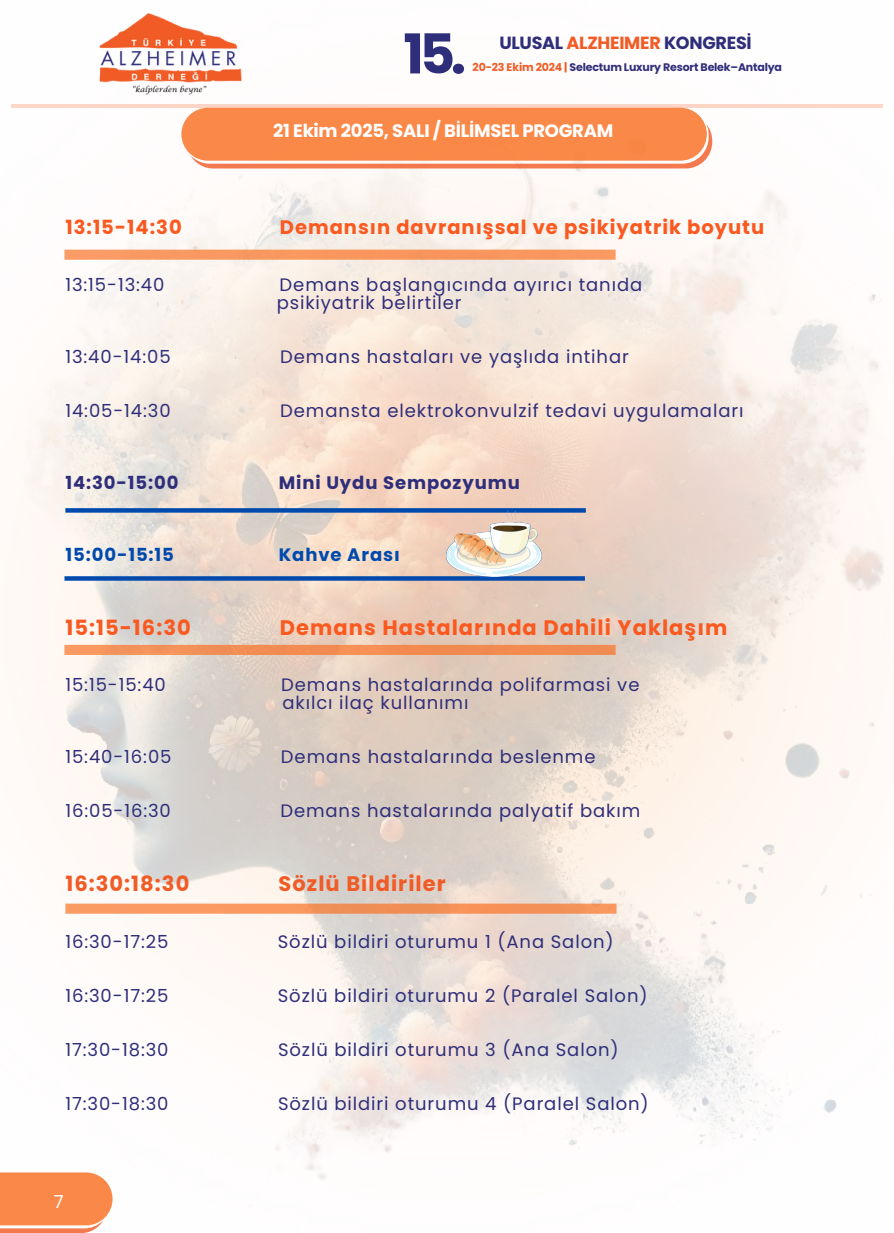
<style>
.page{position:relative;width:894px;height:1233px;background:#fff}
.page>*{position:absolute;margin:0;border:0;box-sizing:border-box;transform-origin:0 0}
.t1{font:700 54.9px "Poppins";color:#2f2e7a}
.t2{font:700 21px "Poppins";letter-spacing:.05em;color:#fa591f}
.t3{font:700 21px "Poppins";letter-spacing:.05em;color:#f15b26}
.t4{font:700 19.5px "Poppins";letter-spacing:.05em;color:#fa591f}
.t5{font:18px/18px "Poppins";letter-spacing:.05em;color:#2f2e7a}
.t6{font:700 18px "Poppins";letter-spacing:-.015em;color:#fffefe}
.t7{font:700 18px "Poppins";letter-spacing:.05em;color:#2f2e7a}
.t8{font:700 18px "Poppins";letter-spacing:.05em;color:#004aad}
.t9{font:18px "Poppins";color:#fffefe}
.t10{font:700 17.55px "Poppins";letter-spacing:-.015em;color:#2f2e7a}
.t11{font:700 10.95px "Poppins";letter-spacing:-.015em;color:#2f2e7a}
.s1{color:#f15b26}
</style>
<div class="page">
<img style="left:24px;top:104px;width:861px;height:1100px">
<img style="left:99px;top:13px;width:143px;height:82px">
<svg style="left:11px;top:104px;width:871px;height:4px;background:#fcd2c1"></svg>
<svg style="left:181px;top:108px;width:531px;height:60px;background:#f99056"></svg>
<svg style="left:0;top:1172px;width:112px;height:61px;background:#fa945c"></svg>
<div style="left:64px;top:250px;width:551px;height:10px;background:#f99860"></div>
<div style="left:65px;top:508px;width:520px;height:5px;background:#004aad"></div>
<div style="left:64px;top:576px;width:520px;height:5px;background:#004aad"></div>
<img style="left:446px;top:510px;width:95px;height:67px">
<svg style="left:64px;top:645px;width:551px;height:10px;background:#f28e54"></svg>
<div style="left:65px;top:904px;width:551px;height:10px;background:#f9945b"></div>
<p class="t1" style="left:403px;top:16px;width:64px">15.</p>
<h1 class="t10" style="left:499px;top:31px;width:254px">ULUSAL <span class="s1">ALZHEIMER</span> KONGRESİ</h1>
<h3 class="t11" style="left:472px;top:60px;width:311px"><span class="s1">20-23 Ekim 2024 |</span> Selectum Luxury Resort Belek–Antalya</h3>
<h5 class="t6" style="left:273px;top:118px;width:341px">21 Ekim 2025, SALI / BİLİMSEL PROGRAM</h5>
<p class="t4" style="left:65px;top:214px;width:118px">13:15-14:30</p>
<p class="t4" style="left:280px;top:214px;width:486px">Demansın davranışsal ve psikiyatrik boyutu</p>
<p class="t5" style="left:65px;top:275px;width:101px">13:15-13:40</p>
<p class="t5" style="left:276px;top:275px;width:367px">Demans başlangıcında ayırıcı tanıda psikiyatrik belirtiler</p>
<p class="t5" style="left:65px;top:347px;width:107px">13:40-14:05</p>
<p class="t5" style="left:280px;top:347px;width:350px">Demans hastaları ve yaşlıda intihar</p>
<h4 class="t5" style="left:65px;top:401px;width:107px">14:05-14:30</h4>
<h4 class="t5" style="left:280px;top:401px;width:464px">Demansta elektrokonvulzif tedavi uygulamaları</h4>
<h2 class="t7" style="left:65px;top:470px;width:115px">14:30-15:00</h2>
<h2 class="t7" style="left:279px;top:470px;width:242px">Mini Uydu Sempozyumu</h2>
<h5 class="t8" style="left:65px;top:542px;width:110px">15:00-15:15</h5>
<h5 class="t8" style="left:279px;top:542px;width:123px">Kahve Arası</h5>
<h5 class="t2" style="left:65px;top:613px;width:127px">15:15-16:30</h5>
<h5 class="t2" style="left:280px;top:613px;width:449px">Demans Hastalarında Dahili Yaklaşım</h5>
<h5 class="t5" style="left:65px;top:676px;width:102px">15:15-15:40</h5>
<h5 class="t5" style="left:281px;top:676px;width:360px">Demans hastalarında polifarmasi ve akılcı ilaç kullanımı</h5>
<h4 class="t5" style="left:65px;top:748px;width:108px">15:40-16:05</h4>
<h4 class="t5" style="left:281px;top:748px;width:316px">Demans hastalarında beslenme</h4>
<h4 class="t5" style="left:65px;top:802px;width:107px">16:05-16:30</h4>
<h4 class="t5" style="left:280px;top:802px;width:361px">Demans hastalarında palyatif bakım</h4>
<h2 class="t3" style="left:65px;top:869px;width:125px">16:30:18:30</h2>
<h2 class="t3" style="left:278px;top:869px;width:169px">Sözlü Bildiriler</h2>
<h5 class="t5" style="left:65px;top:932px;width:104px">16:30-17:25</h5>
<h5 class="t5" style="left:278px;top:932px;width:337px">Sözlü bildiri oturumu 1 (Ana Salon)</h5>
<h5 class="t5" style="left:65px;top:986px;width:104px">16:30-17:25</h5>
<h5 class="t5" style="left:278px;top:986px;width:371px">Sözlü bildiri oturumu 2 (Paralel Salon)</h5>
<h5 class="t5" style="left:65px;top:1040px;width:105px">17:30-18:30</h5>
<h5 class="t5" style="left:278px;top:1040px;width:342px">Sözlü bildiri oturumu 3 (Ana Salon)</h5>
<h2 class="t5" style="left:65px;top:1094px;width:105px">17:30-18:30</h2>
<h2 class="t5" style="left:278px;top:1094px;width:372px">Sözlü bildiri oturumu 4 (Paralel Salon)</h2>
<p class="t9" style="left:54px;top:1189px;width:11px">7</p>
</div>
